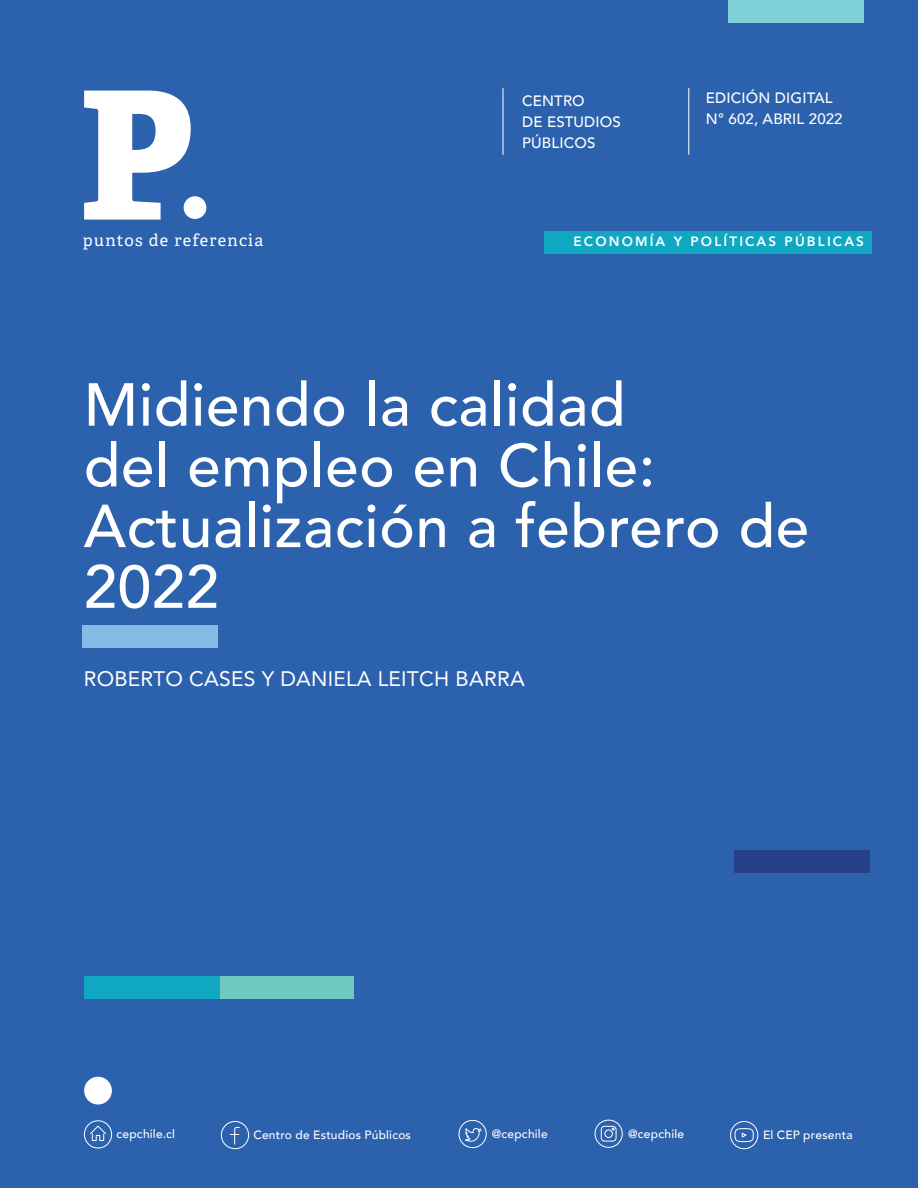
<style>
.page{position:relative;width:918px;height:1188px;background:#2c61ad}
.page>*{position:absolute;margin:0;border:0;box-sizing:border-box;transform-origin:0 0}
.t1{font:500 60px/60.8px "Avenir";letter-spacing:.01em;color:#fff}
.t2{font:21px "Avenir";letter-spacing:.01em;color:#fff}
.t3{font:16.5px "Adelle";letter-spacing:.075em;color:#fff}
.t4{font:500 15px/21px "Avenir";letter-spacing:.01em;color:#fff}
.t5{font:800 13.5px "Avenir";letter-spacing:.16em;color:#fff}
.t6{font:500 12px "Avenir";letter-spacing:.02em;color:#fff}
</style>
<div class="page">
<hr style="left:503px;top:88px;width:1px;height:67px;background:#fff">
<hr style="left:689px;top:88px;width:1px;height:67px;background:#fff">
<div style="left:729px;top:0;width:135px;height:23px;background:#7ecfd7"></div>
<div style="left:83px;top:625px;width:135px;height:23px;background:#83bbe4"></div>
<svg style="left:84px;top:91px;width:107px;height:129px"></svg>
<div style="left:184px;top:196px;width:22px;height:23px;background:#fff;border-radius:50%"></div>
<svg style="left:221px;top:1121px;width:28px;height:28px"></svg>
<div style="left:459px;top:1120px;width:27px;height:28px;border:1px solid #fff;border-radius:50%"></div>
<svg style="left:465px;top:1128px;width:17px;height:15px"></svg>
<div style="left:730px;top:1121px;width:28px;height:28px;border:1px solid #fff;border-radius:50%"></div>
<svg style="left:735px;top:1128px;width:19px;height:14px"></svg>
<svg style="left:601px;top:1126px;width:16px;height:16px"></svg>
<div style="left:595px;top:1120px;width:28px;height:28px;border:1px solid #fff;border-radius:50%"></div>
<svg style="left:90px;top:1125px;width:16px;height:16px"></svg>
<div style="left:84px;top:1121px;width:28px;height:27px;border:1px solid #fff;border-radius:50%"></div>
<div style="left:84px;top:1077px;width:28px;height:28px;background:#fff;border-radius:50%"></div>
<div style="left:544px;top:231px;width:327px;height:22px;background:#0fa7c1"></div>
<div style="left:218px;top:976px;width:136px;height:23px;background:#70c9be"></div>
<div style="left:84px;top:976px;width:136px;height:23px;background:#0fa7c1"></div>
<div style="left:734px;top:851px;width:135px;height:22px;background:#24418a"></div>
<p class="t4" style="left:522px;top:89px;width:100px">CENTRO<br>DE ESTUDIOS<br>PÚBLICOS</p>
<p class="t4" style="left:706px;top:87px;width:138px">EDICIÓN DIGITAL<br>N° 602, ABRIL 2022</p>
<h3 class="t3" style="left:83px;top:230px;width:182px">puntos de referencia</h3>
<p class="t5" style="left:574px;top:229px;width:292px">ECONOMÍA Y POLÍTICAS PÚBLICAS</p>
<h1 class="t1" style="left:84px;top:371px;width:727px">Midiendo la calidad<br>del empleo en Chile:<br>Actualización a febrero de<br>2022</h1>
<h2 class="t2" style="left:84px;top:662px;width:443px">ROBERTO CASES Y DANIELA LEITCH BARRA</h2>
<p class="t6" style="left:116px;top:1124px;width:60px">cepchile.cl</p>
<p class="t6" style="left:253px;top:1125px;width:159px">Centro de Estudios Públicos</p>
<p class="t6" style="left:492px;top:1124px;width:58px">@cepchile</p>
<p class="t6" style="left:628px;top:1124px;width:58px">@cepchile</p>
<p class="t6" style="left:763px;top:1125px;width:91px">El CEP presenta</p>
</div>
